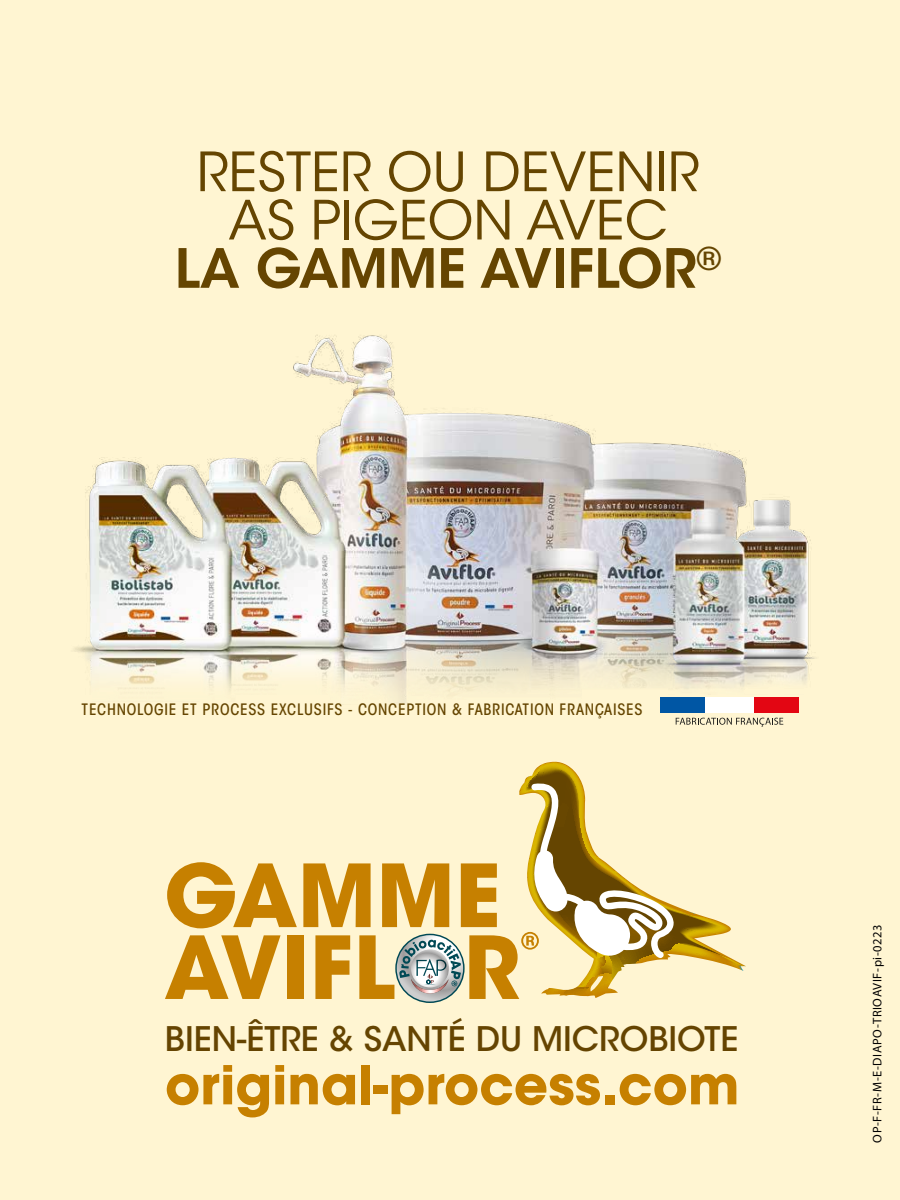
<style>
.page{position:relative;width:900px;height:1200px;background:#fff5d2}
.page>*{position:absolute;margin:0;border:0;box-sizing:border-box;transform-origin:0 0}
.t1{font:53.62px/48.2px "ITC Avant Garde Std";color:#654501;text-align:center}
.t2{font:700 53.12px "ITC Avant Garde Std";color:#c68000}
.t3{font:500 33.62px "ITC Avant Garde Std";color:#654401}
.t4{font:500 condensed 15.62px "ITC Avant Garde Std";letter-spacing:.05em;color:#654501}
.t5{font:12.5px "Myriad Pro";letter-spacing:.05em;color:#000}
.s1{font-weight:600}
</style>
<div class="page">
<img style="left:74px;top:335px;width:741px;height:388px">
<svg style="left:167px;top:862px;width:130px;height:66px"></svg>
<svg style="left:524px;top:762px;width:222px;height:209px"></svg>
<svg style="left:165px;top:935px;width:116px;height:64px"></svg>
<div style="left:288px;top:935px;width:16px;height:64px;background:#c68000"></div>
<svg style="left:303px;top:783px;width:371px;height:216px"></svg>
<div style="left:660px;top:698px;width:16px;height:15px;background:#0056a4"></div>
<div style="left:676px;top:698px;width:15px;height:15px;background:#0056a4"></div>
<div style="left:691px;top:698px;width:16px;height:15px;background:#0056a4"></div>
<div style="left:753px;top:698px;width:15px;height:15px;background:#e30613"></div>
<div style="left:705px;top:698px;width:48px;height:15px;background:#fff"></div>
<div style="left:768px;top:698px;width:16px;height:15px;background:#e30613"></div>
<div style="left:784px;top:698px;width:15px;height:15px;background:#e30613"></div>
<svg style="left:676px;top:718px;width:107px;height:9px"></svg>
<h1 class="t1" style="left:175px;top:148px;width:548px">RESTER OU DEVENIR<br>AS PIGEON AVEC<br><span class="s1">LA GAMME AVIFLOR</span><sup>®</sup></h1>
<p class="t4" style="left:82px;top:700px;width:563px">TECHNOLOGIE ET PROCESS EXCLUSIFS - CONCEPTION &amp; FABRICATION FRANÇAISES</p>
<h3 class="t3" style="left:165px;top:1018px;width:575px">BIEN-ÊTRE &amp; SANTÉ DU MICROBIOTE</h3>
<h2 class="t2" style="left:165px;top:1050px;width:576px">original-process.com</h2>
<p class="t5" style="left:870px;top:1143px;width:220px;rotate:-90deg">OP-F-FR-M-E-DIAPO-TRIOAVIF-pi-0223</p>
</div>
